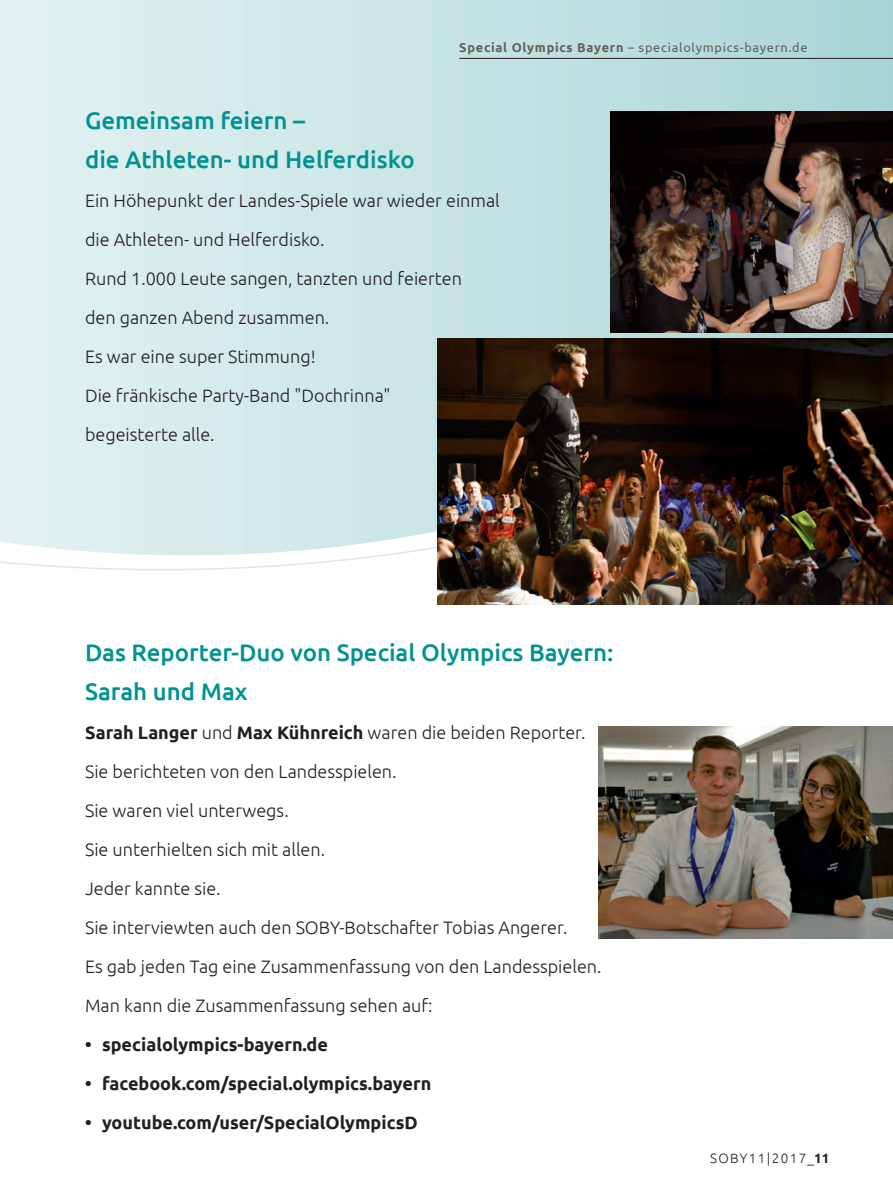
<style>
.page{position:relative;width:893px;height:1191px;background:#fff}
.page>*{position:absolute;margin:0;border:0;box-sizing:border-box;transform-origin:0 0}
.Leichte_Sprache_Head{font:500 24px/39px "Ubuntu";color:#009290}
.Leichte_Sprache_Head-2{font:300 18px/39px "Ubuntu";color:#231f20}
.Leichte_Sprache_Head-3{font:700 18px "Ubuntu";color:#231f20}
.t1{font:300 13.5px "Ubuntu";letter-spacing:.1em;color:#231f20}
.t2{font:12.75px "Ubuntu";letter-spacing:.055em;color:#636358}
.s1{font-weight:700}
</style>
<div class="page">
<svg style="left:0;top:0;width:893px;height:555px;background:#cfe7e7"></svg>
<img style="left:598px;top:726px;width:295px;height:212px">
<hr style="left:459px;top:58px;width:434px;height:1px;background:#231f20">
<img style="left:438px;top:338px;width:455px;height:267px">
<img style="left:611px;top:112px;width:282px;height:221px">
<p class="t2" style="left:459px;top:40px;width:350px"><span class="s1">Special Olympics Bayern</span> – specialolympics-bayern.de</p>
<p class="Leichte_Sprache_Head" style="left:85px;top:100px;width:331px">Gemeinsam feiern –<br>die Athleten- und Helferdisko</p>
<p class="Leichte_Sprache_Head-2" style="left:85px;top:181px;width:416px">Ein Höhepunkt der Landes-Spiele war wieder einmal die Athleten- und Helferdisko.</p>
<p class="Leichte_Sprache_Head-2" style="left:85px;top:259px;width:378px">Rund 1.000 Leute sangen, tanzten und feierten den ganzen Abend zusammen.</p>
<p class="Leichte_Sprache_Head-2" style="left:85px;top:337px;width:232px">Es war eine super Stimmung!</p>
<p class="Leichte_Sprache_Head-2" style="left:85px;top:376px;width:307px">Die fränkische Party-Band "Dochrinna" begeisterte alle.</p>
<p class="Leichte_Sprache_Head" style="left:85px;top:632px;width:530px">Das Reporter-Duo von Special Olympics Bayern:</p>
<p class="Leichte_Sprache_Head" style="left:85px;top:671px;width:164px">Sarah und Max</p>
<p class="Leichte_Sprache_Head-2" style="left:85px;top:713px;width:502px"><span class="s1">Sarah Langer</span> und <span class="s1">Max Kühnreich</span> waren die beiden Reporter.</p>
<p class="Leichte_Sprache_Head-2" style="left:85px;top:752px;width:313px">Sie berichteten von den Landesspielen.</p>
<p class="Leichte_Sprache_Head-2" style="left:85px;top:791px;width:205px">Sie waren viel unterwegs.</p>
<p class="Leichte_Sprache_Head-2" style="left:85px;top:830px;width:242px">Sie unterhielten sich mit allen.</p>
<p class="Leichte_Sprache_Head-2" style="left:85px;top:869px;width:137px">Jeder kannte sie.</p>
<p class="Leichte_Sprache_Head-2" style="left:85px;top:908px;width:484px">Sie interviewten auch den SOBY-Botschafter Tobias Angerer.</p>
<p class="Leichte_Sprache_Head-2" style="left:85px;top:947px;width:518px">Es gab jeden Tag eine Zusammenfassung von den Landesspielen.</p>
<p class="Leichte_Sprache_Head-2" style="left:85px;top:986px;width:349px">Man kann die Zusammenfassung sehen auf:</p>
<p class="Leichte_Sprache_Head-3" style="left:85px;top:1034px;width:244px">• specialolympics-bayern.de</p>
<p class="Leichte_Sprache_Head-3" style="left:85px;top:1073px;width:348px">• facebook.com/special.olympics.bayern</p>
<p class="Leichte_Sprache_Head-3" style="left:85px;top:1112px;width:334px">• youtube.com/user/SpecialOlympicsD</p>
<p class="t1" style="left:710px;top:1150px;width:121px">SOBY11|2017_<span class="s1">11</span></p>
</div>
